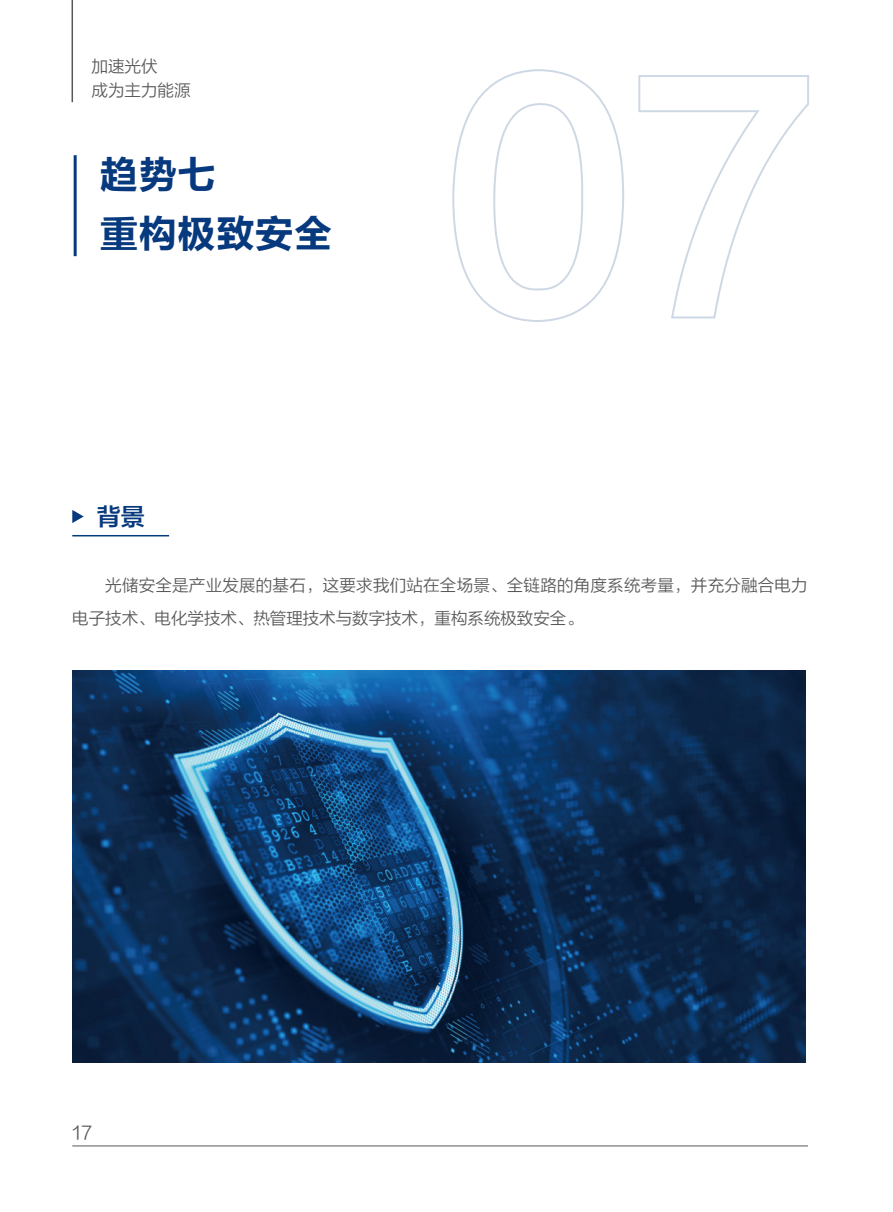
<style>
.page{position:relative;width:893px;height:1212px;background:#fff}
.page>*{position:absolute;margin:0;border:0;box-sizing:border-box;transform-origin:0 0}
.t1{font:38.85px/58.7px "FZLTCHK GBK1 0";color:#06397d}
.t2{font:24px "FZLTZCHK GBK1 0";color:#06397d}
.t3{font:18px "FZLTXIHJW GB1 0";color:#595757}
.t4{font:16.5px/24px "FZLTXIHJW GB1 0";letter-spacing:.015em;color:#595757}
</style>
<div class="page">
<hr style="left:72px;top:0;width:1px;height:102px;background:#595757">
<svg style="left:452px;top:70px;width:172px;height:252px"></svg>
<svg style="left:638px;top:75px;width:171px;height:244px"></svg>
<hr style="left:74px;top:155px;width:3px;height:101px;background:#06397d">
<svg style="left:72px;top:510px;width:12px;height:13px"></svg>
<hr style="left:72px;top:535px;width:97px;height:1px;background:#06397d">
<img style="left:72px;top:671px;width:734px;height:391px">
<hr style="left:72px;top:1145px;width:736px;height:1px;background:#595757">
<p class="t4" style="left:92px;top:55px;width:100px">加速光伏<br>成为主力能源</p>
<h1 class="t1" style="left:100px;top:146px;width:234px">趋势七<br>重构极致安全</h1>
<h2 class="t2" style="left:97px;top:504px;width:49px">背景</h2>
<p class="t4" style="left:72px;top:570px;width:737px;line-height:33px;text-indent:33px">光储安全是产业发展的基石，这要求我们站在全场景、全链路的角度系统考量，并充分融合电力电子技术、电化学技术、热管理技术与数字技术，重构系统极致安全。</p>
<p class="t3" style="left:72px;top:1122px;width:21px">17</p>
</div>
